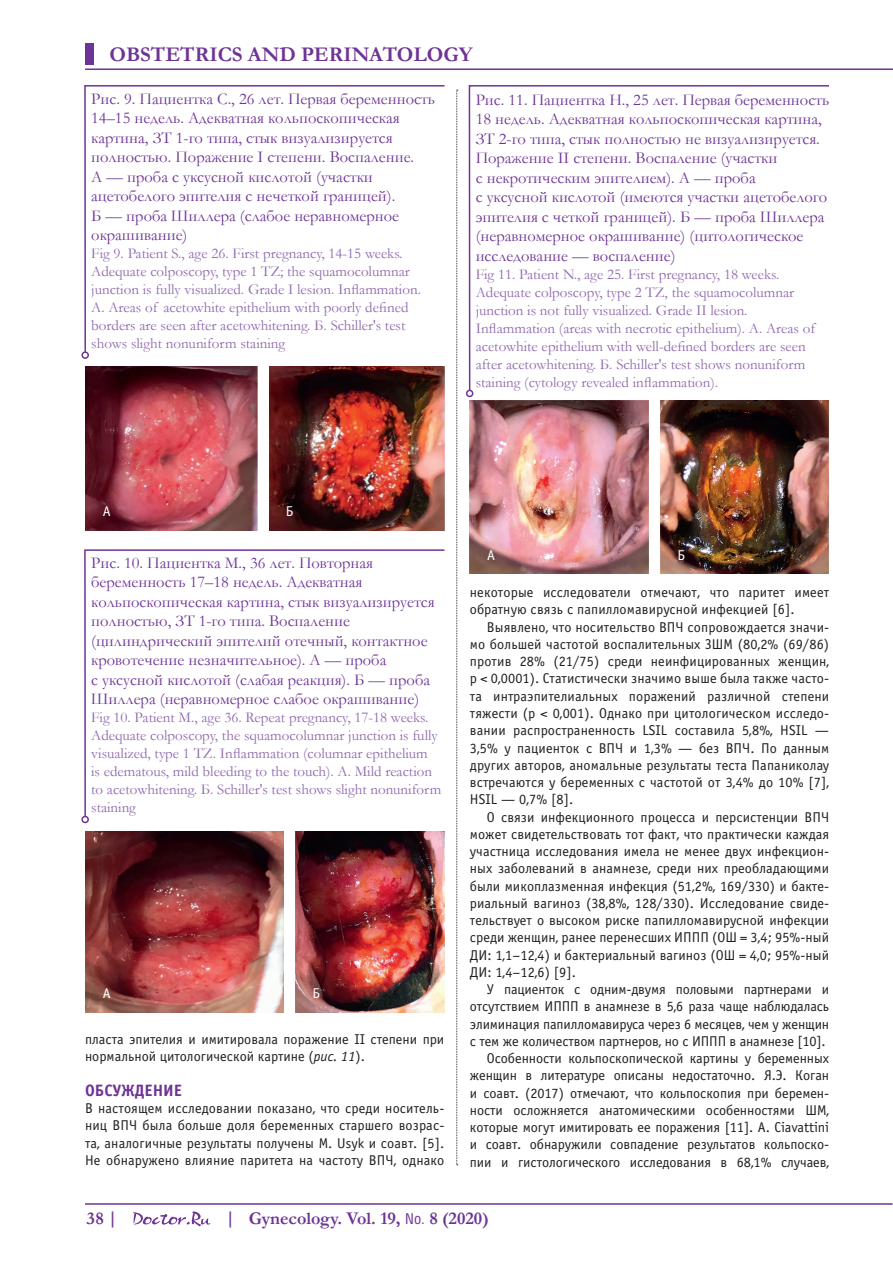
<style>
.page{position:relative;width:893px;height:1263px;background:#fff}
.page>*{position:absolute;margin:0;border:0;box-sizing:border-box;transform-origin:0 0}
.t1{font:700 21px "Garamond";color:#6e3495}
.t2{font:700 18px "Garamond";color:#6e3495}
.t3{font:16.5px/19.5px "Garamond";color:#6e3495}
.lit_2{font:700 16.5px "Officina Sans C";color:#6e3495}
.t4{font:15px/18px "Garamond";color:#8f68ad}
.lit_2-2{font:14.25px/17.2px "Officina Sans C";letter-spacing:.005em;color:#231f20;text-align:justify}
.lit_2-3{font:14.25px "Officina Sans C";color:#fff}
.s1{font-style:italic}
.s2{font-family:"Helios Cond";font-weight:400;font-size:15px}
</style>
<div class="page">
<div style="left:85px;top:43px;width:9px;height:21px;background:#6e3495"></div>
<hr style="left:85px;top:68px;width:808px;height:2px;background:#6e3495">
<hr style="left:85px;top:1203px;width:807px;height:2px;background:#6e3495">
<svg style="left:133px;top:1211px;width:77px;height:16px"></svg>
<svg style="left:456px;top:90px;width:2px;height:1075px"></svg>
<svg style="left:84px;top:85px;width:361px;height:266px"></svg>
<div style="left:81px;top:351px;width:8px;height:8px;border:2px solid #6e3495;border-radius:50%"></div>
<img style="left:85px;top:367px;width:173px;height:163px">
<img style="left:269px;top:367px;width:176px;height:163px">
<svg style="left:84px;top:549px;width:361px;height:269px"></svg>
<div style="left:81px;top:816px;width:8px;height:7px;border:2px solid #6e3495;border-radius:50%"></div>
<img style="left:86px;top:831px;width:197px;height:181px">
<img style="left:295px;top:831px;width:150px;height:181px">
<svg style="left:468px;top:85px;width:361px;height:307px"></svg>
<div style="left:466px;top:390px;width:7px;height:7px;border:2px solid #6e3495;border-radius:50%"></div>
<img style="left:470px;top:401px;width:178px;height:173px">
<img style="left:660px;top:401px;width:169px;height:173px">
<h1 class="t1" style="left:109px;top:40px;width:365px">OBSTETRICS AND PERINATOLOGY</h1>
<p class="t3" style="left:91px;top:88px;width:345px">Рис. 9. Пациентка С., 26 лет. Первая беременность 14–15 недель. Адекватная кольпоскопическая картина, ЗТ 1-го типа, стык визуализируется полностью. Поражение I степени. Воспаление.<br>А — проба с уксусной кислотой (участки ацетобелого эпителия с нечеткой границей).<br>Б — проба Шиллера (слабое неравномерное окрашивание)</p>
<p class="t4" style="left:91px;top:244px;width:331px">Fig 9. Patient S., age 26. First pregnancy, 14-15 weeks.<br>Adequate colposcopy, type 1 TZ; the squamocolumnar junction is fully visualized. Grade I lesion. Inflammation.<br>A. Areas of acetowhite epithelium with poorly defined borders are seen after acetowhitening. Б. Schiller's test shows slight nonuniform staining</p>
<p class="t3" style="left:476px;top:89px;width:355px">Рис. 11. Пациентка Н., 25 лет. Первая беременность 18 недель. Адекватная кольпоскопическая картина, ЗТ 2-го типа, стык полностью не визуализируется.<br>Поражение II степени. Воспаление (участки<br>с некротическим эпителием). А — проба<br>с уксусной кислотой (имеются участки ацетобелого эпителия с четкой границей). Б — проба Шиллера (неравномерное окрашивание) (цитологическое исследование — воспаление)</p>
<p class="t4" style="left:476px;top:265px;width:341px">Fig 11. Patient N., age 25. First pregnancy, 18 weeks.<br>Adequate colposcopy, type 2 TZ, the squamocolumnar junction is not fully visualized. Grade II lesion.<br>Inflammation (areas with necrotic epithelium). A. Areas of acetowhite epithelium with well-defined borders are seen after acetowhitening. Б. Schiller's test shows nonuniform staining (cytology revealed inflammation).</p>
<p class="lit_2-3" style="left:103px;top:503px;width:9px">А</p>
<p class="lit_2-3" style="left:286px;top:503px;width:9px">Б</p>
<p class="t3" style="left:91px;top:552px;width:345px">Рис. 10. Пациентка М., 36 лет. Повторная беременность 17–18 недель. Адекватная кольпоскопическая картина, стык визуализируется полностью, ЗТ 1-го типа. Воспаление (цилиндрический эпителий отечный, контактное кровотечение незначительное). А — проба<br>с уксусной кислотой (слабая реакция). Б — проба Шиллера (неравномерное слабое окрашивание)</p>
<p class="t4" style="left:91px;top:708px;width:352px">Fig 10. Patient M., age 36. Repeat pregnancy, 17-18 weeks.<br>Adequate colposcopy, the squamocolumnar junction is fully visualized, type 1 TZ. Inflammation (columnar epithelium<br>is edematous, mild bleeding to the touch). A. Mild reaction to acetowhitening. Б. Schiller's test shows slight nonuniform staining</p>
<p class="lit_2-3" style="left:103px;top:985px;width:9px">А</p>
<p class="lit_2-3" style="left:312px;top:985px;width:9px">Б</p>
<p class="lit_2-2" style="left:85px;top:1031px;width:361px">пласта эпителия и имитировала поражение II степени при нормальной цитологической картине (<span class="s1">рис. 11</span>).</p>
<p class="lit_2" style="left:85px;top:1081px;width:99px">ОБСУЖДЕНИЕ</p>
<p class="lit_2-2" style="left:85px;top:1100px;width:361px">В настоящем исследовании показано, что среди носитель&shy;ниц ВПЧ была больше доля беременных старшего возрас&shy;та, аналогичные результаты получены M. Usyk и соавт. [5].<br>Не обнаружено влияние паритета на частоту ВПЧ, однако</p>
<p class="lit_2-3" style="left:487px;top:547px;width:9px">А</p>
<p class="lit_2-3" style="left:678px;top:547px;width:9px">Б</p>
<p class="lit_2-2" style="left:470px;top:584px;width:361px">некоторые исследователи отмечают, что паритет имеет обратную связь с папилломавирусной инфекцией [6].</p>
<p class="lit_2-2" style="left:470px;top:619px;width:361px;text-indent:17px">Выявлено, что носительство ВПЧ сопровождается значи&shy;мо большей частотой воспалительных ЗШМ (80,2% (69/86) против 28% (21/75) среди неинфицированных женщин, р &lt; 0,0001). Статистически значимо выше была также часто&shy;та интраэпителиальных поражений различной степени тяжести (р &lt; 0,001). Однако при цитологическом исследо&shy;вании распространенность LSIL составила 5,8%, HSIL — 3,5% у пациенток с ВПЧ и 1,3% — без ВПЧ. По данным других авторов, аномальные результаты теста Папаниколау встречаются у беременных с частотой от 3,4% до 10% [7], HSIL — 0,7% [8].</p>
<p class="lit_2-2" style="left:470px;top:808px;width:361px;text-indent:17px">О связи инфекционного процесса и персистенции ВПЧ может свидетельствовать тот факт, что практически каждая участница исследования имела не менее двух инфекцион&shy;ных заболеваний в анамнезе, среди них преобладающими были микоплазменная инфекция (51,2%, 169/330) и бакте&shy;риальный вагиноз (38,8%, 128/330). Исследование свиде&shy;тельствует о высоком риске папилломавирусной инфекции среди женщин, ранее перенесших ИППП (ОШ = 3,4; 95%-ный ДИ: 1,1–12,4) и бактериальный вагиноз (ОШ = 4,0; 95%-ный ДИ: 1,4–12,6) [9].</p>
<p class="lit_2-2" style="left:470px;top:981px;width:361px;text-indent:17px">У пациенток с одним-двумя половыми партнерами и отсутствием ИППП в анамнезе в 5,6 раза чаще наблюдалась элиминация папилломавируса через 6 месяцев, чем у женщин с тем же количеством партнеров, но с ИППП в анамнезе [10].</p>
<p class="lit_2-2" style="left:470px;top:1050px;width:361px;text-indent:17px">Особенности кольпоскопической картины у беременных женщин в литературе описаны недостаточно. Я.Э. Коган и соавт. (2017) отмечают, что кольпоскопия при беремен&shy;ности осложняется анатомическими особенностями ШМ, которые могут имитировать ее поражения [11]. A. Ciavattini и соавт. обнаружили совпадение результатов кольпоско&shy;пии и гистологического исследования в 68,1% случаев,</p>
<p class="t2" style="left:86px;top:1206px;width:33px">38|</p>
<p class="t2" style="left:225px;top:1206px;width:265px">| Gynecology. Vol. 19, <span class="s2">No.</span> 8 (2020)</p>
</div>
